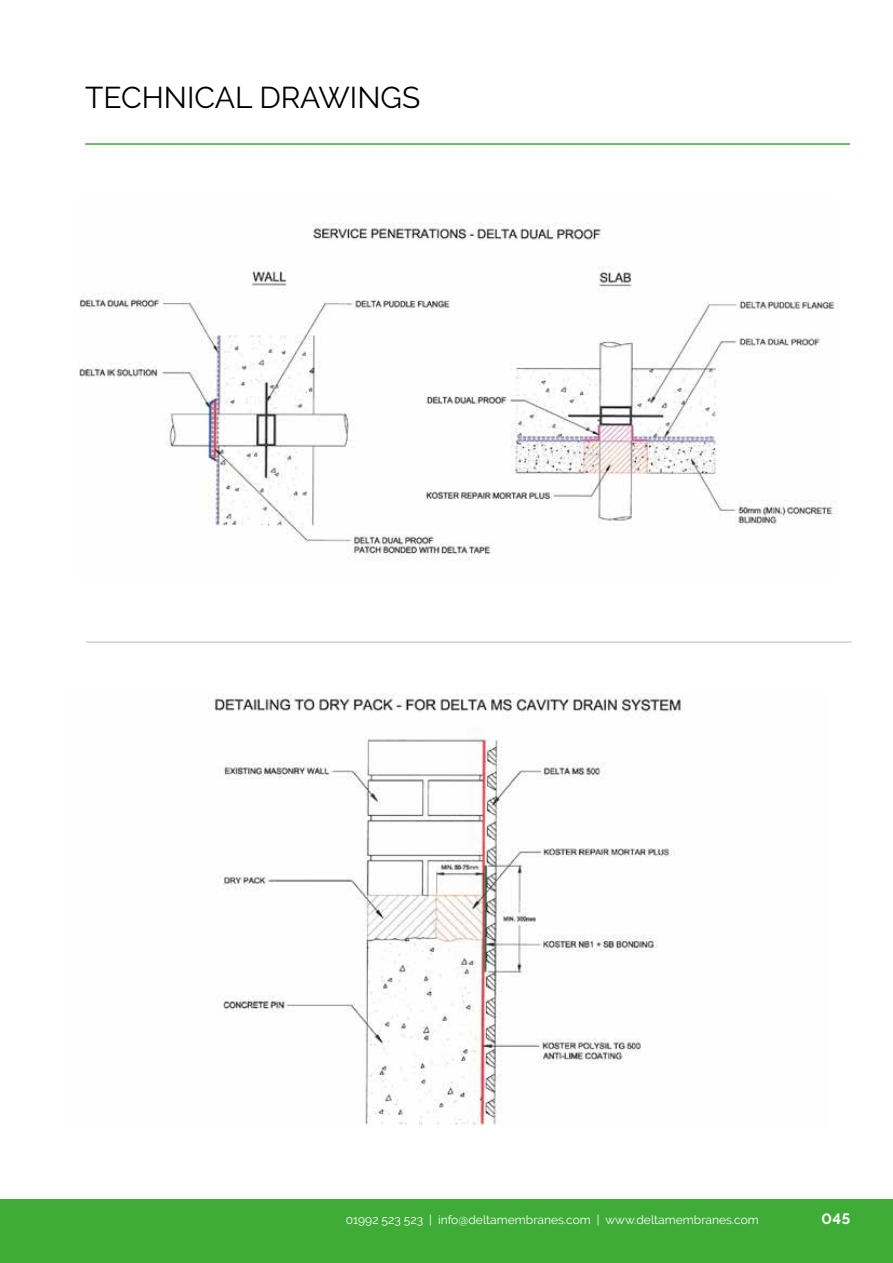
<style>
.page{position:relative;width:893px;height:1263px;background:#fff}
.page>*{position:absolute;margin:0;border:0;box-sizing:border-box;transform-origin:0 0}
.t1{font:30px "Raleway";color:#000}
.t2{font:700 15px "Raleway";color:#fff}
.t3{font:12px "Raleway";color:#fff}
</style>
<div class="page">
<div style="left:0;top:1199px;width:893px;height:64px;background:#3fac38"></div>
<hr style="left:85px;top:143px;width:765px;height:2px;background:#40a537">
<hr style="left:86px;top:641px;width:765px;height:2px;background:#d0d0cf">
<img style="left:79px;top:223px;width:760px;height:338px">
<img style="left:208px;top:693px;width:476px;height:432px">
<h1 class="t1" style="left:85px;top:80px;width:337px">TECHNICAL DRAWINGS</h1>
<p class="t3" style="left:346px;top:1213px;width:415px">01992 523 523 | info@deltamembranes.com | www.deltamembranes.com</p>
<p class="t2" style="left:821px;top:1210px;width:31px">045</p>
</div>
